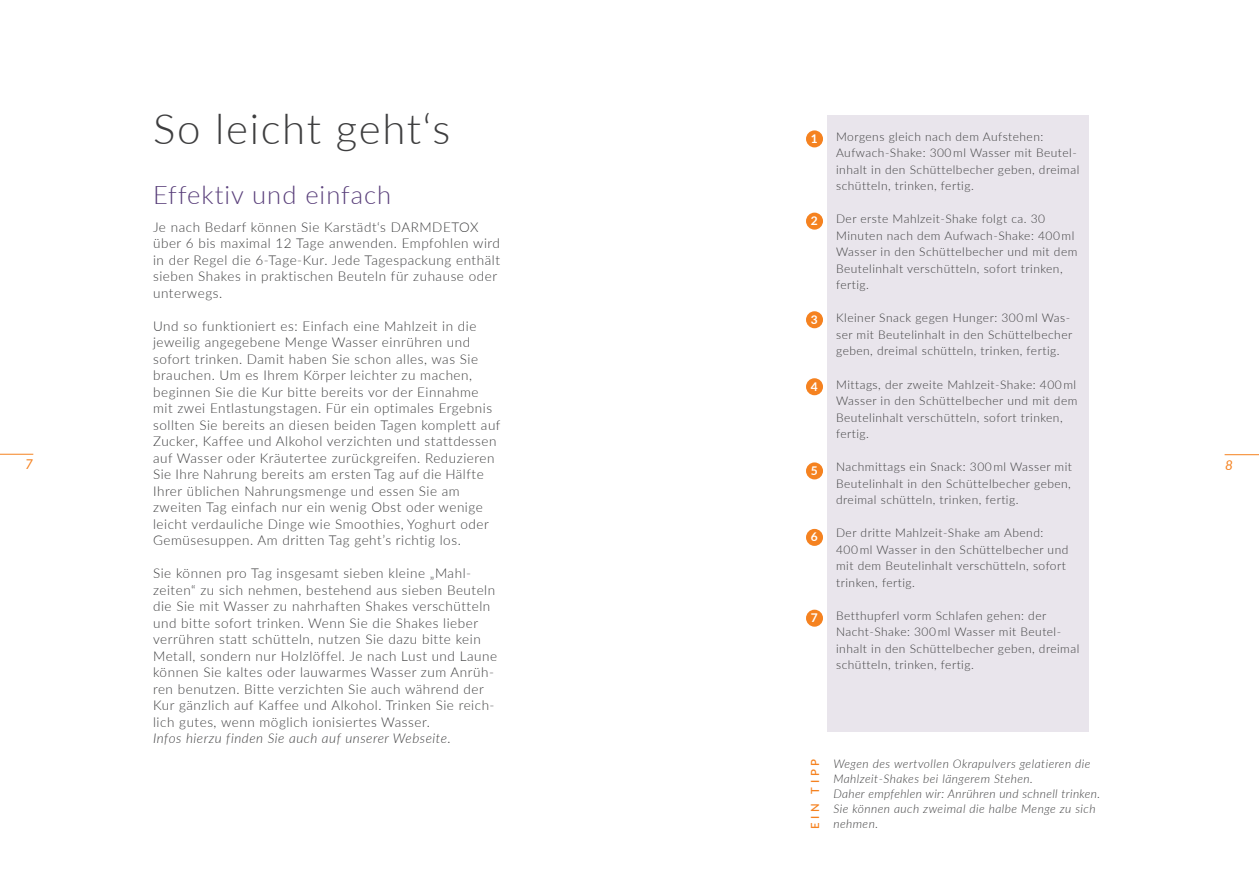
<style>
.page{position:relative;width:1259px;height:893px;background:#fff}
.page>*{position:absolute;margin:0;border:0;box-sizing:border-box;transform-origin:0 0}
.t1{font:300 42px "Lato";letter-spacing:.04em;color:#3e3e3f}
.t2{font:300 25.5px "Lato";letter-spacing:.04em;color:#5a407b}
.t3{font:300 13.5px/16.5px "Lato";letter-spacing:.04em;color:#3e3e3f}
.t4{font:italic 300 13.5px "Lato";letter-spacing:.04em;color:#3e3e3f}
.t5{font:italic 13.5px "Lato";color:#f58220}
.t6{font:300 12px/16.5px "Lato";letter-spacing:.04em;color:#3e3e3f}
.t7{font:italic 300 12px/15px "Lato";letter-spacing:.04em;color:#3e3e3f}
.t8{font:700 12px "Lato";color:#fff}
.t9{font:600 11.25px "Lato";letter-spacing:.33em;color:#f58220}
</style>
<div class="page">
<div style="left:827px;top:115px;width:262px;height:616px;background:#e9e5ec"></div>
<div style="left:806px;top:130px;width:17px;height:17px;background:#f58220;border-radius:50%"></div>
<div style="left:806px;top:213px;width:17px;height:17px;background:#f58220;border-radius:50%"></div>
<div style="left:806px;top:311px;width:17px;height:17px;background:#f58220;border-radius:50%"></div>
<div style="left:806px;top:378px;width:17px;height:17px;background:#f58220;border-radius:50%"></div>
<div style="left:806px;top:462px;width:17px;height:17px;background:#f58220;border-radius:50%"></div>
<div style="left:806px;top:529px;width:17px;height:17px;background:#f58220;border-radius:50%"></div>
<div style="left:806px;top:610px;width:17px;height:17px;background:#f58220;border-radius:50%"></div>
<hr style="left:0;top:454px;width:33px;height:1px;background:#f58220">
<hr style="left:1224px;top:454px;width:35px;height:1px;background:#f58220">
<h1 class="t1" style="left:153px;top:100px;width:299px">So leicht geht‘s</h1>
<h2 class="t2" style="left:153px;top:177px;width:240px">Effektiv und einfach</h2>
<p class="t6" style="left:836px;top:128px;width:245px">Morgens gleich nach dem Aufstehen:<br>Aufwach-Shake: 300ml Wasser mit Beutel&shy;inhalt in den Schüttelbecher geben, dreimal schütteln, trinken, fertig.</p>
<p class="t6" style="left:836px;top:210px;width:243px">Der erste Mahlzeit-Shake folgt ca. 30<br>Minuten nach dem Aufwach-Shake: 400ml Wasser in den Schüttelbecher und mit dem Beutelinhalt verschütteln, sofort trinken, fertig.</p>
<p class="t6" style="left:836px;top:309px;width:238px">Kleiner Snack gegen Hunger: 300ml Was&shy;ser mit Beutelinhalt in den Schüttelbecher geben, dreimal schütteln, trinken, fertig.</p>
<p class="t6" style="left:836px;top:375px;width:243px">Mittags, der zweite Mahlzeit-Shake: 400ml Wasser in den Schüttelbecher und mit dem Beutelinhalt verschütteln, sofort trinken, fertig.</p>
<p class="t6" style="left:836px;top:458px;width:237px;text-align:justify">Nachmittags ein Snack: 300ml Wasser mit Beutelinhalt in den Schüttelbecher geben, dreimal schütteln, trinken, fertig.</p>
<p class="t6" style="left:836px;top:524px;width:234px">Der dritte Mahlzeit-Shake am Abend:<br>400ml Wasser in den Schüttelbecher und mit dem Beutelinhalt verschütteln, sofort trinken, fertig.</p>
<p class="t6" style="left:836px;top:606px;width:245px">Betthupferl vorm Schlafen gehen: der Nacht-Shake: 300ml Wasser mit Beutel&shy;inhalt in den Schüttelbecher geben, dreimal schütteln, trinken, fertig.</p>
<p class="t8" style="left:811px;top:130px;width:8px">1</p>
<p class="t8" style="left:811px;top:212px;width:8px">2</p>
<p class="t3" style="left:153px;top:218px;width:348px">Je nach Bedarf können Sie Karstädt‘s DARMDETOX über 6 bis maximal 12 Tage anwenden. Empfohlen wird in der Regel die 6-Tage-Kur. Jede Tagespackung enthält sieben Shakes in praktischen Beuteln für zuhause oder unterwegs.</p>
<p class="t3" style="left:153px;top:317px;width:349px">Und so funktioniert es: Einfach eine Mahlzeit in die jeweilig angegebene Menge Wasser einrühren und sofort trinken. Damit haben Sie schon alles, was Sie brauchen. Um es Ihrem Körper leichter zu machen, beginnen Sie die Kur bitte bereits vor der Einnahme mit zwei Entlastungstagen. Für ein optimales Ergebnis sollten Sie bereits an diesen beiden Tagen komplett auf Zucker, Kaffee und Alkohol verzichten und stattdessen auf Wasser oder Kräutertee zurückgreifen. Reduzieren Sie Ihre Nahrung bereits am ersten Tag auf die Hälfte Ihrer üblichen Nahrungsmenge und essen Sie am zweiten Tag einfach nur ein wenig Obst oder wenige leicht verdauliche Dinge wie Smoothies, Yoghurt oder Gemüsesuppen. Am dritten Tag geht’s richtig los.</p>
<p class="t3" style="left:153px;top:565px;width:345px">Sie können pro Tag insgesamt sieben kleine „Mahl&shy;zeiten“ zu sich nehmen, bestehend aus sieben Beuteln die Sie mit Wasser zu nahrhaften Shakes verschütteln und bitte sofort trinken. Wenn Sie die Shakes lieber verrühren statt schütteln, nutzen Sie dazu bitte kein Metall, sondern nur Holzlöffel. Je nach Lust und Laune können Sie kaltes oder lauwarmes Wasser zum Anrüh&shy;ren benutzen. Bitte verzichten Sie auch während der Kur gänzlich auf Kaffee und Alkohol. Trinken Sie reich&shy;lich gutes, wenn möglich ionisiertes Wasser.</p>
<p class="t4" style="left:153px;top:729px;width:299px">Infos hierzu finden Sie auch auf unserer Webseite.</p>
<p class="t8" style="left:811px;top:311px;width:8px">3</p>
<p class="t8" style="left:811px;top:378px;width:8px">4</p>
<p class="t5" style="left:25px;top:455px;width:9px">7</p>
<p class="t5" style="left:1225px;top:456px;width:9px">8</p>
<p class="t8" style="left:811px;top:462px;width:8px">5</p>
<p class="t8" style="left:811px;top:528px;width:8px">6</p>
<p class="t8" style="left:811px;top:609px;width:8px">7</p>
<p class="t9" style="left:807px;top:793px;width:36px;rotate:-90deg">TIPP</p>
<p class="t9" style="left:807px;top:829px;width:27px;rotate:-90deg">EIN</p>
<p class="t7" style="left:833px;top:755px;width:268px">Wegen des wertvollen Okrapulvers gelatieren die Mahlzeit-Shakes bei längerem Stehen.<br>Daher empfehlen wir: Anrühren und schnell trinken.<br>Sie können auch zweimal die halbe Menge zu sich</p>
<p class="t7" style="left:833px;top:815px;width:46px">nehmen.</p>
</div>
